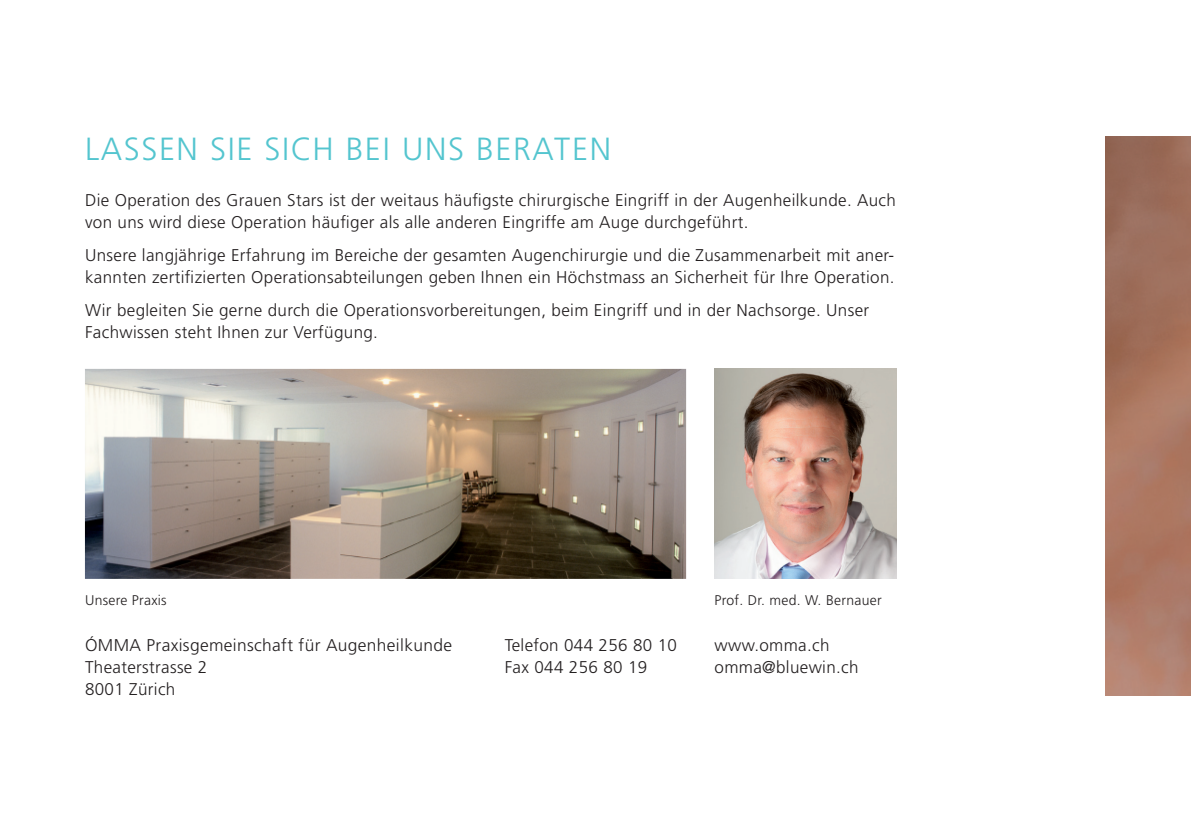
<style>
.page{position:relative;width:1191px;height:840px;background:#fff}
.page>*{position:absolute;margin:0;border:0;box-sizing:border-box;transform-origin:0 0}
.t1{font:300 32px "Frutiger";letter-spacing:.05em;color:#54c5cf}
.t2{font:300 17px/22px "Frutiger";letter-spacing:.02em;color:#231f20}
.t3{font:300 14px "Frutiger";letter-spacing:.02em;color:#231f20}
</style>
<div class="page">
<img style="left:1106px;top:136px;width:85px;height:558px">
<img style="left:714px;top:369px;width:182px;height:209px">
<img style="left:85px;top:368px;width:601px;height:210px">
<h1 class="t1" style="left:85px;top:131px;width:527px">LASSEN SIE SICH BEI UNS BERATEN</h1>
<p class="t2" style="left:85px;top:189px;width:812px">Die Operation des Grauen Stars ist der weitaus häufigste chirurgische Eingriff in der Augenheilkunde. Auch von uns wird diese Operation häufiger als alle anderen Eingriffe am Auge durchgeführt.</p>
<p class="t2" style="left:85px;top:244px;width:811px">Unsere langjährige Erfahrung im Bereiche der gesamten Augenchirurgie und die Zusammenarbeit mit aner&shy;kannten zertifizierten Operationsabteilungen geben Ihnen ein Höchstmass an Sicherheit für Ihre Operation.</p>
<p class="t2" style="left:85px;top:299px;width:785px">Wir begleiten Sie gerne durch die Operationsvorbereitungen, beim Eingriff und in der Nachsorge. Unser<br>Fachwissen steht Ihnen zur Verfügung.</p>
<p class="t3" style="left:85px;top:592px;width:83px">Unsere Praxis</p>
<p class="t3" style="left:714px;top:592px;width:169px">Prof. Dr. med. W. Bernauer</p>
<p class="t2" style="left:505px;top:634px;width:174px">Telefon 044 256 80 10<br>Fax 044 256 80 19</p>
<p class="t2" style="left:714px;top:634px;width:145px">www.omma.ch omma@bluewin.ch</p>
<p class="t2" style="left:85px;top:634px;width:368px">ÓMMA Praxisgemeinschaft für Augenheilkunde<br>Theaterstrasse 2<br>8001 Zürich</p>
</div>
